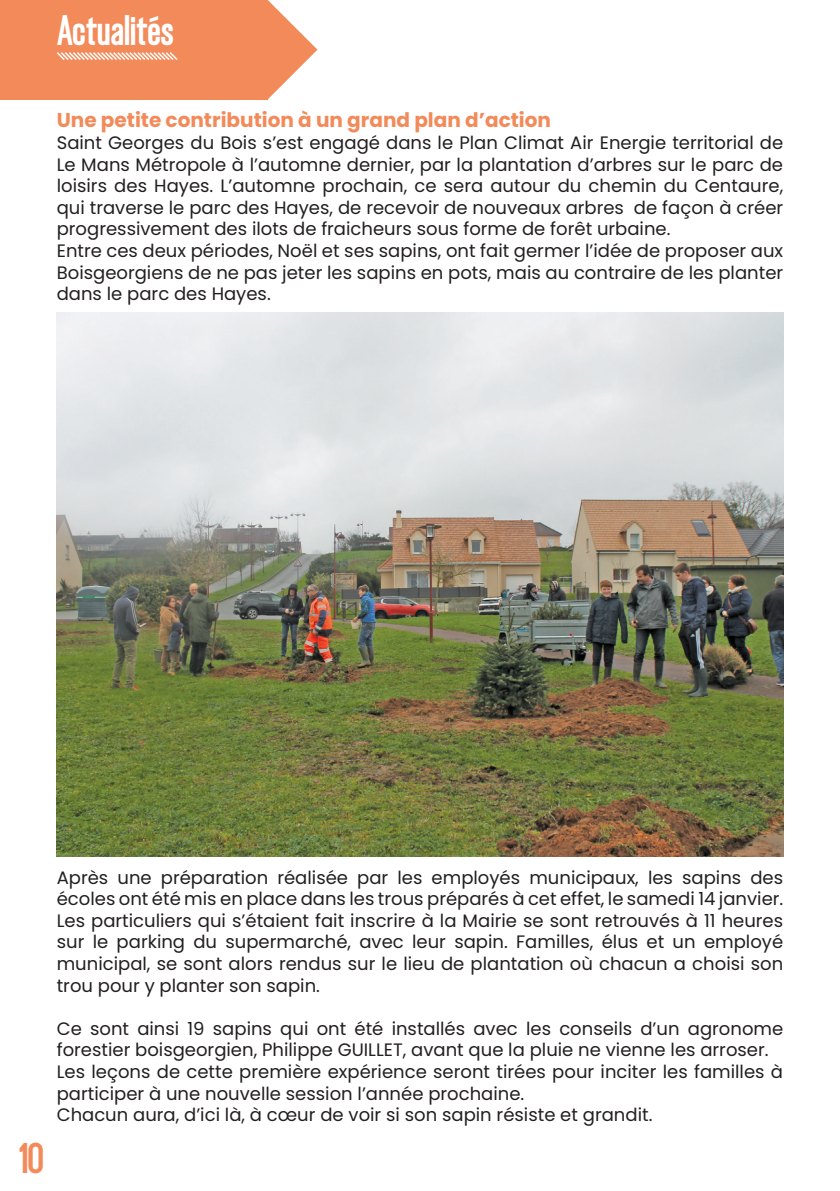
<style>
.page{position:relative;width:840px;height:1191px;background:#fff}
.page>*{position:absolute;margin:0;border:0;box-sizing:border-box;transform-origin:0 0}
.t1{font:800 40px "Gatty";letter-spacing:-.005em;color:#fff}
.t2{font:800 40px "Gatty";color:#f38a5a}
.t3{font:700 20px "Poppins";color:#f38a5a}
.t4{font:18px/21.6px "Poppins";color:#231f20;text-align:justify}
</style>
<div class="page">
<div style="left:0;top:0;width:268px;height:99px;background:#f38a5a"></div>
<svg style="left:268px;top:0;width:49px;height:99px"></svg>
<svg style="left:57px;top:52px;width:121px;height:8px"></svg>
<img style="left:57px;top:313px;width:725px;height:544px">
<p class="t1" style="left:57px;top:6px;width:119px">Actualités</p>
<p class="t3" style="left:57px;top:109px;width:495px">Une petite contribution à un grand plan d’action</p>
<p class="t4" style="left:57px;top:132px;width:727px">Saint Georges du Bois s’est engagé dans le Plan Climat Air Energie territorial de Le Mans Métropole à l’automne dernier, par la plantation d’arbres sur le parc de loisirs des Hayes. L’automne prochain, ce sera autour du chemin du Centaure, qui traverse le parc des Hayes, de recevoir de nouveaux arbres de façon à créer progressivement des ilots de fraicheurs sous forme de forêt urbaine.</p>
<p class="t4" style="left:57px;top:240px;width:727px">Entre ces deux périodes, Noël et ses sapins, ont fait germer l’idée de proposer aux Boisgeorgiens de ne pas jeter les sapins en pots, mais au contraire de les planter dans le parc des Hayes.</p>
<p class="t2" style="left:19px;top:1134px;width:26px">10</p>
<p class="t4" style="left:57px;top:866px;width:727px">Après une préparation réalisée par les employés municipaux, les sapins des écoles ont été mis en place dans les trous préparés à cet effet, le samedi 14 janvier.</p>
<p class="t4" style="left:57px;top:909px;width:727px">Les particuliers qui s’étaient fait inscrire à la Mairie se sont retrouvés à 11 heures sur le parking du supermarché, avec leur sapin. Familles, élus et un employé municipal, se sont alors rendus sur le lieu de plantation où chacun a choisi son trou pour y planter son sapin.</p>
<p class="t4" style="left:57px;top:1017px;width:727px">Ce sont ainsi 19 sapins qui ont été installés avec les conseils d’un agronome forestier boisgeorgien, Philippe GUILLET, avant que la pluie ne vienne les arroser.</p>
<p class="t4" style="left:57px;top:1061px;width:727px">Les leçons de cette première expérience seront tirées pour inciter les familles à participer à une nouvelle session l’année prochaine.</p>
<p class="t4" style="left:57px;top:1104px;width:597px">Chacun aura, d’ici là, à cœur de voir si son sapin résiste et grandit.</p>
</div>
